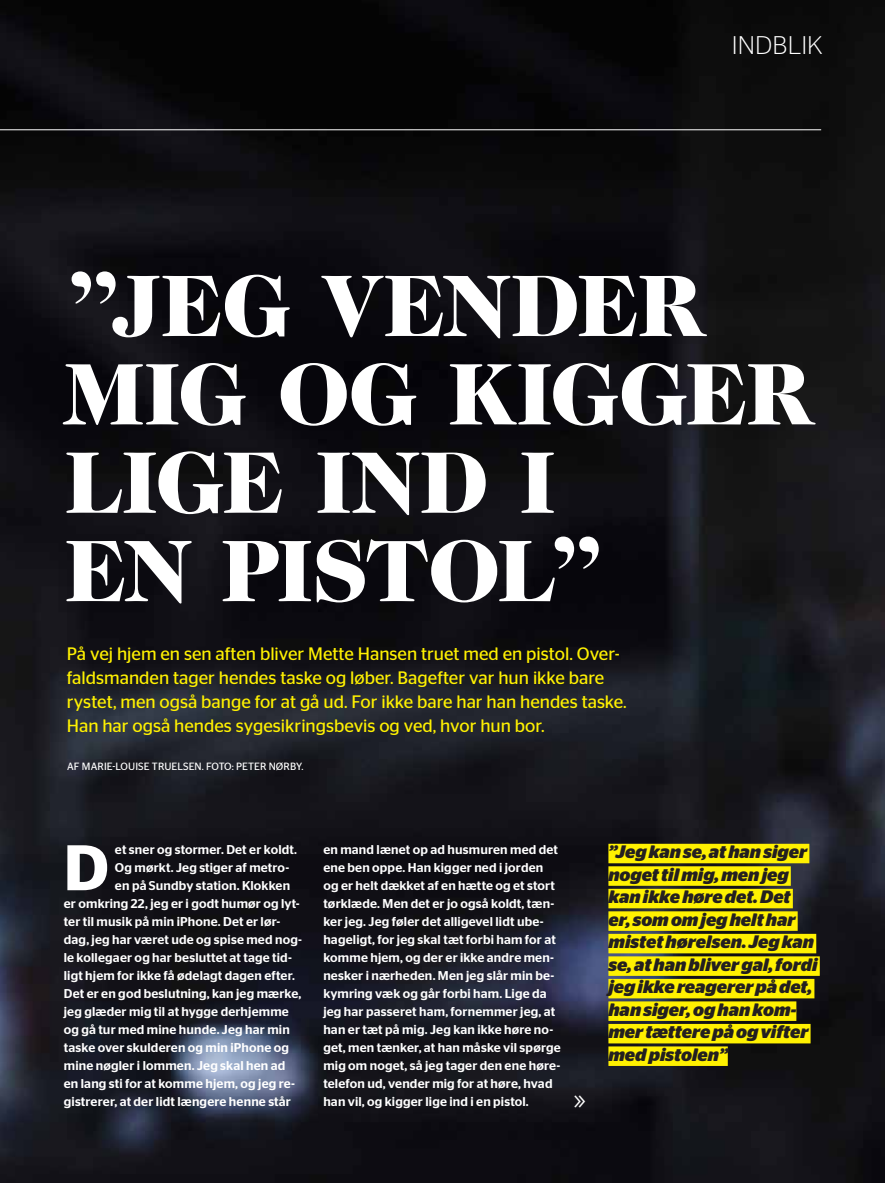
<style>
.page{position:relative;width:885px;height:1183px;background:#fff}
.page>*{position:absolute;margin:0;border:0;box-sizing:border-box;transform-origin:0 0}
.t1{font:900 88.35px/88.3px "Caslon Two Twenty Four";letter-spacing:-.015em;color:#fff}
.t2{font:600 64.2px "Stag Sans";color:#fff}
.t3{font:300 36px "Futura Std";color:#fff}
.t4{font:300 25.5px "Stag Sans";letter-spacing:.005em;color:#fff}
.t5{font:18px/24px "Stag Sans";color:#fff101}
.t6{font:italic 700 18px/22.5px "Stag Sans";color:#231f20}
.t7{font:500 12.75px/18px "Stag Sans";letter-spacing:.015em;color:#fff}
.t8{font:10.5px "Stag Sans";letter-spacing:.01em;color:#fff}
</style>
<div class="page">
<img style="left:0;top:0;width:884px;height:1182px">
<hr style="left:0;top:129px;width:821px;height:1px;background:#fff">
<div style="left:608px;top:843px;width:201px;height:20px;background:#fff101"></div>
<div style="left:608px;top:866px;width:182px;height:19px;background:#fff101"></div>
<div style="left:608px;top:888px;width:184px;height:20px;background:#fff101"></div>
<div style="left:608px;top:911px;width:189px;height:19px;background:#fff101"></div>
<div style="left:608px;top:933px;width:208px;height:20px;background:#fff101"></div>
<div style="left:608px;top:956px;width:211px;height:19px;background:#fff101"></div>
<div style="left:608px;top:978px;width:206px;height:20px;background:#fff101"></div>
<div style="left:608px;top:1001px;width:188px;height:19px;background:#fff101"></div>
<div style="left:608px;top:1023px;width:202px;height:20px;background:#fff101"></div>
<div style="left:608px;top:1046px;width:119px;height:19px;background:#fff101"></div>
<h3 class="t4" style="left:731px;top:32px;width:93px">indblik</h3>
<h1 class="t1" style="left:65px;top:261px;width:748px">”JEG VENDER<br>MIG OG KIGGER<br>LIGE IND I<br>EN PISTOL”</h1>
<p class="t5" style="left:67px;top:641px;width:561px">På vej hjem en sen aften bliver Mette Hansen truet med en pistol. Over&shy;faldsmanden tager hendes taske og løber. Bagefter var hun ikke bare rystet, men også bange for at gå ud. For ikke bare har han hendes taske.<br>Han har også hendes sygesikringsbevis og ved, hvor hun bor.</p>
<p class="t8" style="left:67px;top:760px;width:238px">Af Marie-Louise Truelsen. Foto: Peter Nørby.</p>
<h2 class="t2" style="left:64px;top:830px;width:46px">D</h2>
<p class="t7" style="left:115px;top:840px;width:184px">et sner og stormer. Det er koldt.</p>
<p class="t7" style="left:115px;top:858px;width:176px">Og mørkt. Jeg stiger af metro-</p>
<p class="t7" style="left:115px;top:876px;width:177px">en på Sundby station. Klokken</p>
<p class="t7" style="left:64px;top:894px;width:237px">er omkring 22, jeg er i godt humør og lyt-</p>
<p class="t7" style="left:64px;top:912px;width:218px">ter til musik på min iPhone. Det er lør-</p>
<p class="t7" style="left:64px;top:930px;width:240px">dag, jeg har været ude og spise med nog-</p>
<p class="t7" style="left:64px;top:948px;width:229px">le kollegaer og har besluttet at tage tid-</p>
<p class="t7" style="left:64px;top:966px;width:232px">ligt hjem for ikke få ødelagt dagen efter.</p>
<p class="t7" style="left:64px;top:984px;width:239px">Det er en god beslutning, kan jeg mærke,</p>
<p class="t7" style="left:64px;top:1002px;width:226px">jeg glæder mig til at hygge derhjemme</p>
<p class="t7" style="left:64px;top:1020px;width:227px">og gå tur med mine hunde. Jeg har min</p>
<p class="t7" style="left:64px;top:1038px;width:227px">taske over skulderen og min iPhone og</p>
<p class="t7" style="left:64px;top:1056px;width:223px">mine nøgler i lommen. Jeg skal hen ad</p>
<p class="t7" style="left:64px;top:1074px;width:233px">en lang sti for at komme hjem, og jeg re-</p>
<p class="t7" style="left:64px;top:1092px;width:229px">gistrerer, at der lidt længere henne står</p>
<p class="t7" style="left:323px;top:840px;width:239px">en mand lænet op ad husmuren med det ene ben oppe. Han kigger ned i jorden og er helt dækket af en hætte og et stort tørklæde. Men det er jo også koldt, tæn&shy;ker jeg. Jeg føler det alligevel lidt ube&shy;hageligt, for jeg skal tæt forbi ham for at komme hjem, og der er ikke andre men&shy;nesker i nærheden. Men jeg slår min be&shy;kymring væk og går forbi ham. Lige da jeg har passeret ham, fornemmer jeg, at han er tæt på mig. Jeg kan ikke høre no&shy;get, men tænker, at han måske vil spørge mig om noget, så jeg tager den ene høre&shy;telefon ud, vender mig for at høre, hvad han vil, og kigger lige ind i en pistol.</p>
<h3 class="t3" style="left:572px;top:1077px;width:16px">»</h3>
<h3 class="t6" style="left:608px;top:840px;width:211px">”Jeg kan se, at han siger noget til mig, men jeg kan ikke høre det. Det<br>er, som om jeg helt har mistet hørelsen. Jeg kan se, at han bliver gal, fordi jeg ikke reagerer på det, han siger, og han kom&shy;mer tættere på og vifter med pistolen”</h3>
</div>
